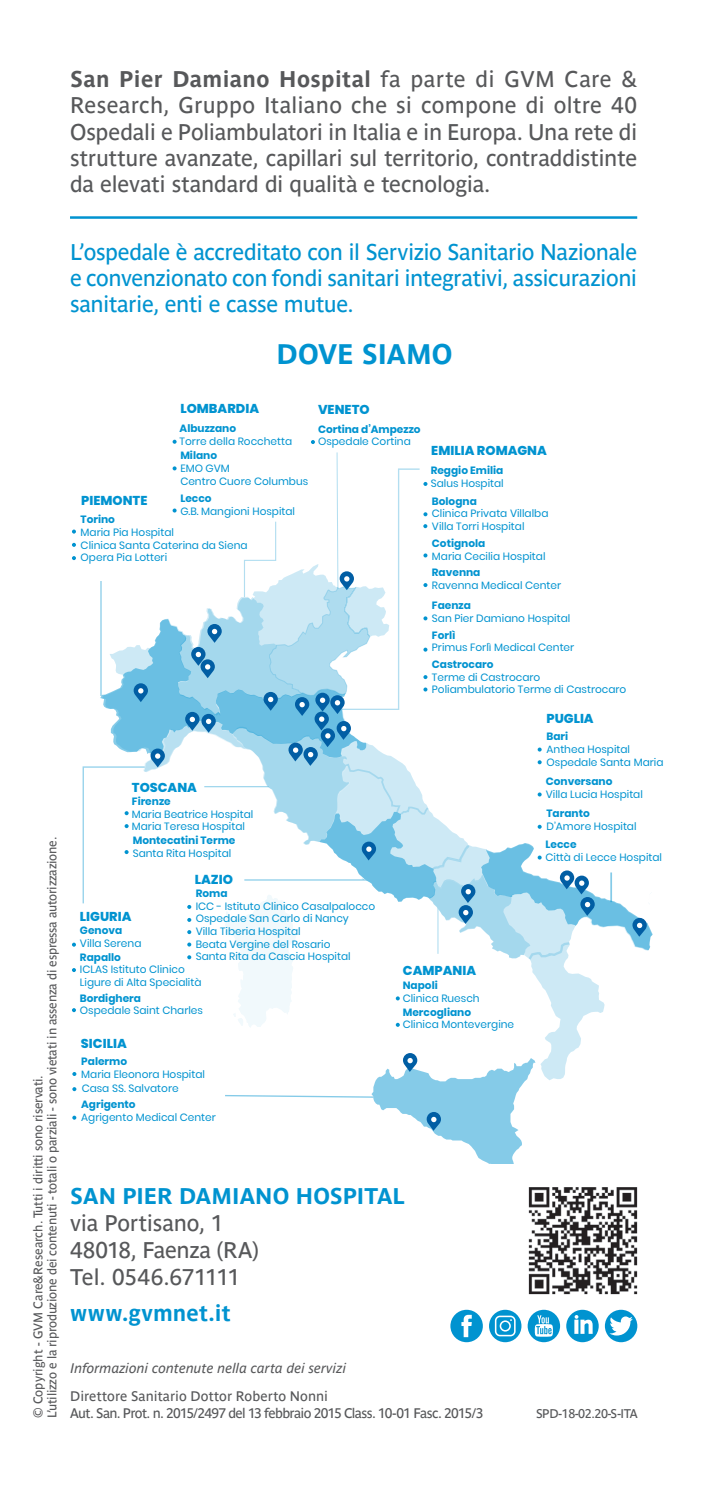
<style>
.page{position:relative;width:709px;height:1489px;background:#fff}
.page>*{position:absolute;margin:0;border:0;box-sizing:border-box;transform-origin:0 0}
.t1{font:800 28.25px "Poppins";color:#0093d0}
.t2{font:700 28px "Parisine Ptf";color:#0093d0}
.t3{font:22.5px/26.2px "Parisine Ptf";letter-spacing:-.01em;color:#57585a;text-align:justify}
.t4{font:22.5px/26.2px "Parisine Ptf";letter-spacing:-.02em;color:#0093d0;text-align:justify}
.t5{font:700 22.5px "Parisine Ptf";letter-spacing:.005em;color:#0093d0}
.t6{font:13.75px/16.5px "Parisine Ptf";letter-spacing:-.035em;color:#57585a}
.t7{font:italic 13.75px "Parisine Ptf";color:#57585a}
.t8{font:800 13px "Poppins";color:#0093d0}
.t9{font:12.5px/14px "Parisine Ptf";letter-spacing:-.02em;color:#57585a}
.t10{font:10.5px/12.8px "Poppins";color:#0093d0}
.t11{font:700 10.5px/12.8px "Poppins";color:#0093d0}
.s1{font-weight:700}
.s2{font-weight:400}
</style>
<div class="page">
<img style="left:528px;top:1187px;width:110px;height:108px">
<hr style="left:70px;top:216px;width:567px;height:3px;background:#0093d0">
<svg style="left:605px;top:1309px;width:32px;height:33px"></svg>
<svg style="left:566px;top:1309px;width:32px;height:33px"></svg>
<svg style="left:527px;top:1309px;width:33px;height:33px"></svg>
<svg style="left:450px;top:1309px;width:33px;height:33px"></svg>
<svg style="left:489px;top:1309px;width:32px;height:33px"></svg>
<svg style="left:495px;top:1315px;width:20px;height:21px"></svg>
<svg style="left:535px;top:1027px;width:46px;height:53px;fill:#d1ebf6"></svg>
<svg style="left:225px;top:1053px;width:310px;height:110px"></svg>
<svg style="left:72px;top:529px;width:4px;height:4px"></svg>
<svg style="left:72px;top:543px;width:4px;height:4px"></svg>
<svg style="left:72px;top:556px;width:4px;height:4px"></svg>
<svg style="left:173px;top:439px;width:4px;height:5px"></svg>
<svg style="left:311px;top:440px;width:4px;height:4px"></svg>
<svg style="left:72px;top:1115px;width:4px;height:4px"></svg>
<svg style="left:72px;top:1087px;width:4px;height:4px"></svg>
<svg style="left:72px;top:1072px;width:4px;height:3px"></svg>
<svg style="left:72px;top:968px;width:4px;height:4px"></svg>
<svg style="left:72px;top:1008px;width:4px;height:4px"></svg>
<svg style="left:72px;top:942px;width:4px;height:4px"></svg>
<svg style="left:83px;top:452px;width:569px;height:575px"></svg>
<p class="t3" style="left:70px;top:64px;width:569px"><span class="s1">San Pier Damiano Hospital</span> fa parte di GVM Care &amp; Research, Gruppo Italiano che si compone di oltre 40<br>Ospedali e Poliambulatori in Italia e in Europa. Una rete di strutture avanzate, capillari sul territorio, contraddistinte da elevati standard di qualità e tecnologia.</p>
<p class="t4" style="left:70px;top:236px;width:569px">L’ospedale è accreditato con il Servizio Sanitario Nazionale e convenzionato con fondi sanitari integrativi, assicurazioni sanitarie, enti e casse mutue.</p>
<p class="t1" style="left:294px;top:335px;width:24px">O</p>
<p class="t1" style="left:358px;top:335px;width:19px">S</p>
<p class="t2" style="left:276px;top:333px;width:178px">DOVE SIAMO</p>
<p class="t9" style="left:30px;top:1417px;width:582px;rotate:-90deg">© Copyright - GVM Care&amp;Research. Tutti i diritti sono riservati.<br>L’utilizzo e la riproduzione dei contenuti - totali o parziali - sono vietati in assenza di espressa autorizzazione.</p>
<p class="t8" style="left:180px;top:401px;width:80px">LOMBARDIA</p>
<p class="t10" style="left:180px;top:422px;width:114px"><span class="s1">Albuzzano<br></span>Torre della Rocchetta</p>
<p class="t10" style="left:180px;top:449px;width:129px"><span class="s1">Milano<br></span>EMO GVM<br>Centro Cuore Columbus</p>
<p class="t10" style="left:180px;top:492px;width:116px"><span class="s1">Lecco<br></span>G.B. Mangioni Hospital</p>
<p class="t8" style="left:81px;top:492px;width:68px">PIEMONTE</p>
<p class="t10" style="left:81px;top:513px;width:168px"><span class="s1">Torino<br></span>Maria Pia Hospital<br>Clinica Santa Caterina da Siena<br>Opera Pia Lotteri</p>
<p class="t8" style="left:318px;top:401px;width:53px">VENETO</p>
<p class="t11" style="left:318px;top:422px;width:104px">Cortina d’Ampezzo<br><span class="s2">Ospedale Cortina</span></p>
<p class="t8" style="left:132px;top:779px;width:67px">TOSCANA</p>
<p class="t10" style="left:132px;top:795px;width:123px"><span class="s1">Firenze<br></span>Maria Beatrice Hospital<br>Maria Teresa Hospital<br><span class="s1">Montecatini Terme<br></span>Santa Rita Hospital</p>
<p class="t8" style="left:195px;top:872px;width:40px">LAZIO</p>
<p class="t8" style="left:431px;top:443px;width:117px">EMILIA ROMAGNA</p>
<p class="t10" style="left:431px;top:464px;width:75px"><span class="s1">Reggio Emilia<br></span>Salus Hospital</p>
<p class="t10" style="left:432px;top:495px;width:118px"><span class="s1">Bologna<br></span>Clinica Privata Villalba<br>Villa Torri Hospital</p>
<p class="t10" style="left:432px;top:537px;width:115px"><span class="s1">Cotignola<br></span>Maria Cecilia Hospital</p>
<p class="t10" style="left:432px;top:566px;width:131px"><span class="s1">Ravenna<br></span>Ravenna Medical Center</p>
<p class="t10" style="left:432px;top:599px;width:140px"><span class="s1">Faenza<br></span>San Pier Damiano Hospital</p>
<p class="t10" style="left:432px;top:628px;width:144px"><span class="s1">Forlì<br></span>Primus Forlì Medical Center</p>
<p class="t10" style="left:432px;top:657px;width:196px"><span class="s1">Castrocaro<br></span>Terme di Castrocaro<br>Poliambulatorio Terme di Castrocaro</p>
<p class="t8" style="left:546px;top:711px;width:49px">PUGLIA</p>
<p class="t10" style="left:546px;top:730px;width:118px"><span class="s1">Bari<br></span>Anthea Hospital<br>Ospedale Santa Maria</p>
<p class="t10" style="left:546px;top:774px;width:99px"><span class="s1">Conversano<br></span>Villa Lucia Hospital</p>
<p class="t10" style="left:546px;top:807px;width:92px"><span class="s1">Taranto<br></span>D’Amore Hospital</p>
<p class="t10" style="left:545px;top:838px;width:118px"><span class="s1">Lecce<br></span>Città di Lecce Hospital</p>
<p class="t10" style="left:196px;top:887px;width:181px"><span class="s1">Roma<br></span>ICC - Istituto Clinico Casalpalocco<br>Ospedale San Carlo di Nancy<br>Villa Tiberia Hospital<br>Beata Vergine del Rosario<br>Santa Rita da Cascia Hospital</p>
<p class="t8" style="left:80px;top:908px;width:53px">LIGURIA</p>
<p class="t10" style="left:80px;top:924px;width:123px"><span class="s1">Genova<br></span>Villa Serena<br><span class="s1">Rapallo<br></span>ICLAS Istituto Clinico<br>Ligure di Alta Specialità</p>
<p class="t10" style="left:80px;top:991px;width:125px"><span class="s1">Bordighera<br></span>Ospedale Saint Charles</p>
<p class="t8" style="left:81px;top:1035px;width:47px">SICILIA</p>
<p class="t10" style="left:81px;top:1054px;width:125px"><span class="s1">Palermo<br></span>Maria Eleonora Hospital</p>
<p class="t10" style="left:81px;top:1098px;width:136px"><span class="s1">Agrigento<br></span>Agrigento Medical Center</p>
<p class="t10" style="left:82px;top:1082px;width:98px">Casa SS. Salvatore</p>
<p class="t8" style="left:403px;top:962px;width:75px">CAMPANIA</p>
<p class="t10" style="left:403px;top:979px;width:78px"><span class="s1">Napoli<br></span>Clinica Ruesch</p>
<p class="t10" style="left:403px;top:1005px;width:113px"><span class="s1">Mercogliano<br></span>Clinica Montevergine</p>
<p class="t5" style="left:70px;top:1179px;width:336px">SAN PIER DAMIANO HOSPITAL</p>
<p class="t3" style="left:70px;top:1207px;width:190px;line-height:27px">via Portisano, 1<br>48018, Faenza (RA)</p>
<p class="t3" style="left:70px;top:1261px;width:172px">Tel. 0546.671111</p>
<p class="t5" style="left:70px;top:1296px;width:162px">www.gvmnet.it</p>
<p class="t7" style="left:70px;top:1357px;width:277px">Informazioni contenute nella carta dei servizi</p>
<p class="t6" style="left:70px;top:1386px;width:414px">Direttore Sanitario Dottor Roberto Nonni<br>Aut. San. Prot. n. 2015/2497 del 13 febbraio 2015 Class. 10-01 Fasc. 2015/3</p>
<p class="t9" style="left:536px;top:1404px;width:103px">SPD-18-02.20-S-ITA</p>
</div>
